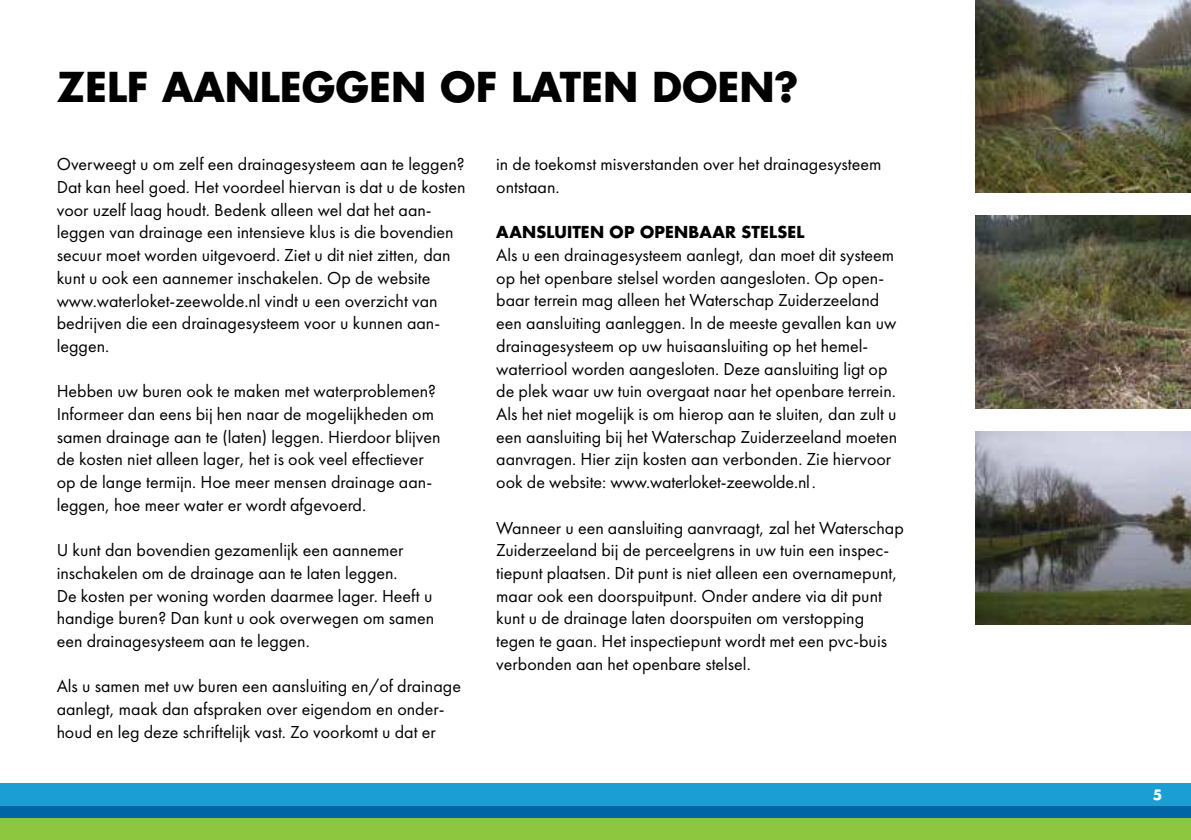
<style>
.page{position:relative;width:1191px;height:840px;background:#fff}
.page>*{position:absolute;margin:0;border:0;box-sizing:border-box;transform-origin:0 0}
.t1{font:700 40px "Futura";color:#000}
.t2{font:18px/22.6px "Futura PT";color:#000}
.t3{font:700 16px "Futura";letter-spacing:.01em;color:#000}
.t4{font:700 14px "Futura";color:#fff}
</style>
<div class="page">
<div style="left:0;top:782px;width:1191px;height:23px;background:#1a9ed4"></div>
<div style="left:0;top:816px;width:1191px;height:23px;background:#8dc63f"></div>
<div style="left:0;top:805px;width:1191px;height:11px;background:#0065a4"></div>
<img style="left:975px;top:431px;width:216px;height:193px">
<img style="left:975px;top:215px;width:216px;height:193px">
<img style="left:975px;top:0;width:216px;height:193px">
<h1 class="t1" style="left:57px;top:59px;width:743px">ZELF AANLEGGEN OF LATEN DOEN?</h1>
<p class="t2" style="left:57px;top:153px;width:410px">Overweegt u om zelf een drainagesysteem aan te leggen?<br>Dat kan heel goed. Het voordeel hiervan is dat u de kosten voor uzelf laag houdt. Bedenk alleen wel dat het aan&shy;leggen van drainage een intensieve klus is die bovendien secuur moet worden uitgevoerd. Ziet u dit niet zitten, dan kunt u ook een aannemer inschakelen. Op de website www.waterloket-zeewolde.nl vindt u een overzicht van bedrijven die een drainagesysteem voor u kunnen aan&shy;leggen.</p>
<p class="t2" style="left:57px;top:379px;width:385px">Hebben uw buren ook te maken met waterproblemen?<br>Informeer dan eens bij hen naar de mogelijkheden om samen drainage aan te (laten) leggen. Hierdoor blijven de kosten niet alleen lager, het is ook veel effectiever op de lange termijn. Hoe meer mensen drainage aan&shy;leggen, hoe meer water er wordt afgevoerd.</p>
<p class="t2" style="left:57px;top:538px;width:379px">U kunt dan bovendien gezamenlijk een aannemer inschakelen om de drainage aan te laten leggen.<br>De kosten per woning worden daarmee lager. Heeft u handige buren? Dan kunt u ook overwegen om samen een drainagesysteem aan te leggen.</p>
<p class="t2" style="left:57px;top:674px;width:406px">Als u samen met uw buren een aansluiting en/of drainage aanlegt, maak dan afspraken over eigendom en onder&shy;houd en leg deze schriftelijk vast. Zo voorkomt u dat er</p>
<p class="t2" style="left:496px;top:153px;width:387px">in de toekomst misverstanden over het drainagesysteem ontstaan.</p>
<p class="t3" style="left:496px;top:221px;width:310px">AANSLUITEN OP OPENBAAR STELSEL</p>
<p class="t2" style="left:496px;top:243px;width:402px">Als u een drainagesysteem aanlegt, dan moet dit systeem op het openbare stelsel worden aangesloten. Op open&shy;baar terrein mag alleen het Waterschap Zuiderzeeland een aansluiting aanleggen. In de meeste gevallen kan uw drainagesysteem op uw huisaansluiting op het hemel&shy;waterriool worden aangesloten. Deze aansluiting ligt op de plek waar uw tuin overgaat naar het openbare terrein.<br>Als het niet mogelijk is om hierop aan te sluiten, dan zult u een aansluiting bij het Waterschap Zuiderzeeland moeten aanvragen. Hier zijn kosten aan verbonden. Zie hiervoor ook de website: www.waterloket-zeewolde.nl.</p>
<p class="t2" style="left:496px;top:516px;width:409px">Wanneer u een aansluiting aanvraagt, zal het Waterschap Zuiderzeeland bij de perceelgrens in uw tuin een inspec&shy;tiepunt plaatsen. Dit punt is niet alleen een overnamepunt, maar ook een doorspuitpunt. Onder andere via dit punt kunt u de drainage laten doorspuiten om verstopping tegen te gaan. Het inspectiepunt wordt met een pvc-buis verbonden aan het openbare stelsel.</p>
<p class="t4" style="left:1153px;top:785px;width:11px">5</p>
</div>
